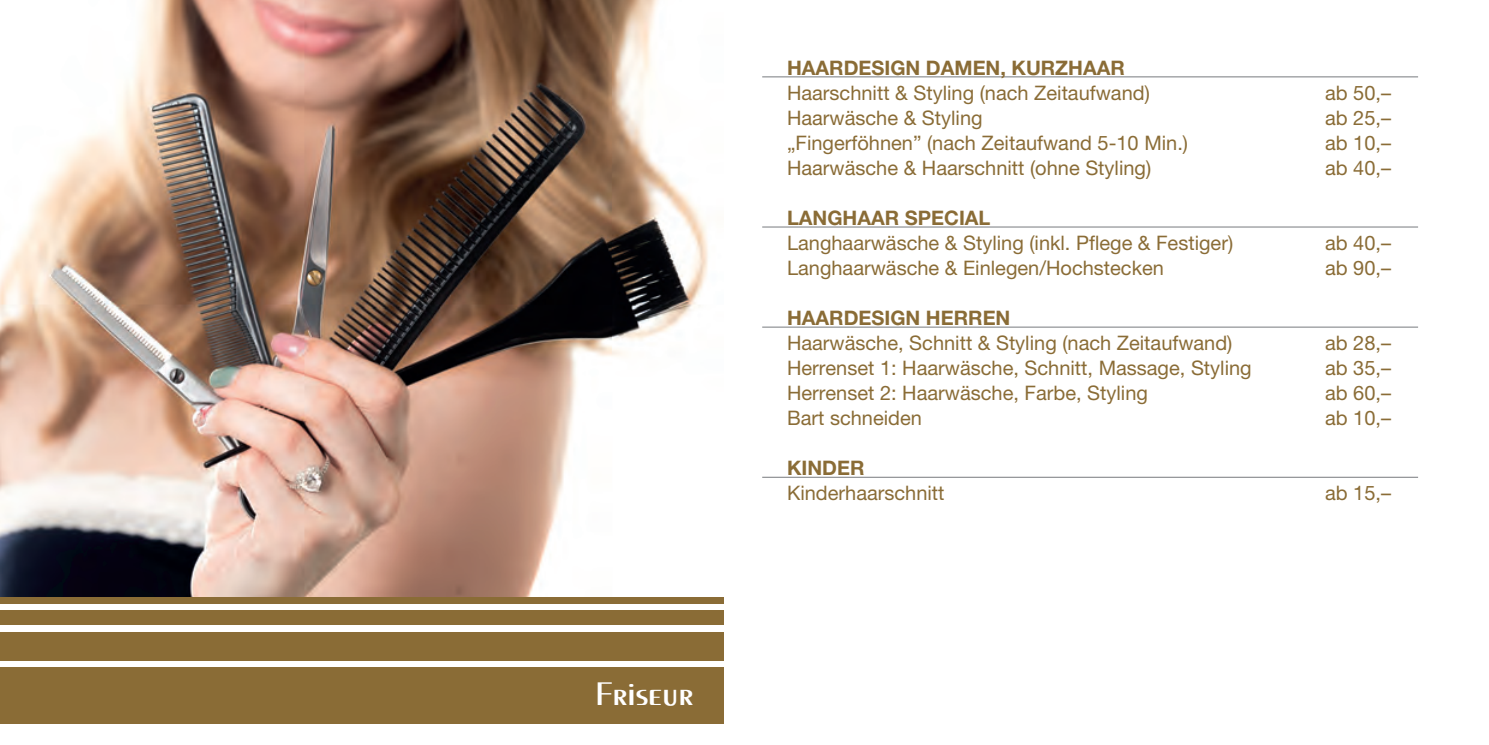
<style>
.page{position:relative;width:1489px;height:745px;background:#fff}
.page>*{position:absolute;margin:0;border:0;box-sizing:border-box;transform-origin:0 0}
.t1{font:300 35px "Peignot";color:#fff}
.t2{font:20px "Helvetica Neue LT Pro";color:#8a6c36}
.t3{font:700 20px "Helvetica Neue LT Pro";color:#8a6c36}
</style>
<div class="page">
<div style="left:0;top:596px;width:723px;height:7px;background:#8a6c36"></div>
<div style="left:0;top:610px;width:723px;height:14px;background:#8a6c36"></div>
<div style="left:0;top:631px;width:723px;height:29px;background:#8a6c36"></div>
<div style="left:0;top:667px;width:723px;height:56px;background:#8a6c36"></div>
<img style="left:0;top:0;width:708px;height:596px">
<hr style="left:762px;top:76px;width:655px;height:1px;background:#939598">
<hr style="left:762px;top:226px;width:655px;height:1px;background:#939598">
<hr style="left:762px;top:326px;width:655px;height:1px;background:#939598">
<hr style="left:762px;top:476px;width:655px;height:1px;background:#939598">
<h1 class="t1" style="left:594px;top:673px;width:100px">Friseur</h1>
<p class="t3" style="left:787px;top:55px;width:339px">HAARDESIGN DAMEN, KURZHAAR</p>
<p class="t2" style="left:787px;top:81px;width:364px">Haarschnitt &amp; Styling (nach Zeitaufwand)</p>
<p class="t2" style="left:1324px;top:81px;width:67px">ab 50,–</p>
<p class="t2" style="left:787px;top:106px;width:197px">Haarwäsche &amp; Styling</p>
<p class="t2" style="left:1324px;top:106px;width:67px">ab 25,–</p>
<p class="t2" style="left:787px;top:131px;width:402px">„Fingerföhnen” (nach Zeitaufwand 5-10 Min.)</p>
<p class="t2" style="left:1324px;top:131px;width:67px">ab 10,–</p>
<p class="t2" style="left:787px;top:156px;width:366px">Haarwäsche &amp; Haarschnitt (ohne Styling)</p>
<p class="t2" style="left:1324px;top:156px;width:67px">ab 40,–</p>
<p class="t3" style="left:787px;top:205px;width:205px">LANGHAAR SPECIAL</p>
<p class="t2" style="left:787px;top:231px;width:447px">Langhaarwäsche &amp; Styling (inkl. Pflege &amp; Festiger)</p>
<p class="t2" style="left:1324px;top:231px;width:67px">ab 40,–</p>
<p class="t2" style="left:787px;top:256px;width:378px">Langhaarwäsche &amp; Einlegen/Hochstecken</p>
<p class="t2" style="left:1324px;top:256px;width:67px">ab 90,–</p>
<p class="t3" style="left:787px;top:305px;width:225px">HAARDESIGN HERREN</p>
<p class="t2" style="left:787px;top:331px;width:447px">Haarwäsche, Schnitt &amp; Styling (nach Zeitaufwand)</p>
<p class="t2" style="left:1324px;top:331px;width:67px">ab 28,–</p>
<p class="t2" style="left:787px;top:356px;width:466px">Herrenset 1: Haarwäsche, Schnitt, Massage, Styling</p>
<p class="t2" style="left:1324px;top:356px;width:67px">ab 35,–</p>
<p class="t2" style="left:787px;top:381px;width:362px">Herrenset 2: Haarwäsche, Farbe, Styling</p>
<p class="t2" style="left:1324px;top:381px;width:67px">ab 60,–</p>
<p class="t2" style="left:787px;top:406px;width:136px">Bart schneiden</p>
<p class="t2" style="left:1324px;top:406px;width:67px">ab 10,–</p>
<p class="t3" style="left:787px;top:455px;width:79px">KINDER</p>
<p class="t2" style="left:787px;top:481px;width:159px">Kinderhaarschnitt</p>
<p class="t2" style="left:1324px;top:481px;width:67px">ab 15,–</p>
</div>
